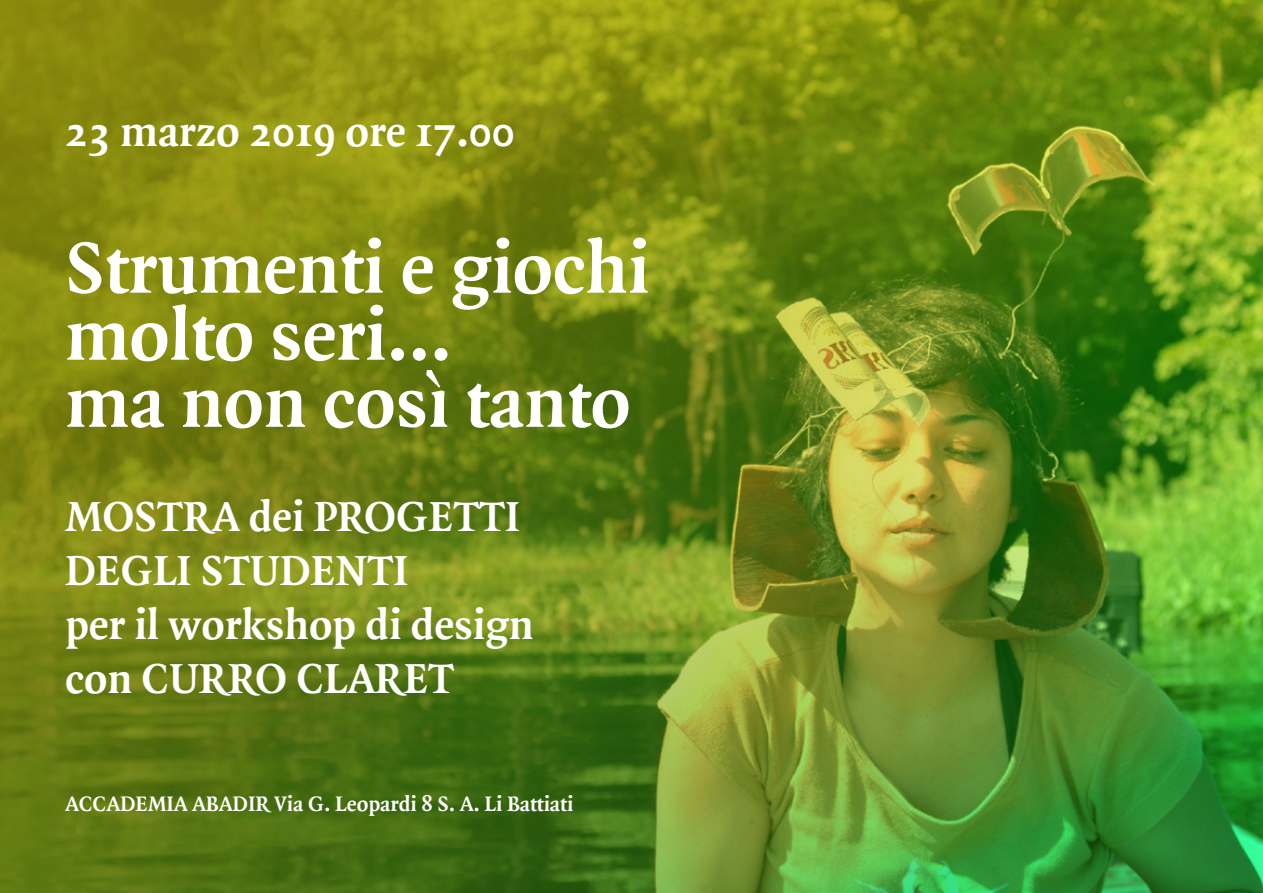
<style>
.page{position:relative;width:1263px;height:893px;background:#fff}
.page>*{position:absolute;margin:0;border:0;box-sizing:border-box;transform-origin:0 0}
.t1{font:700 77.55px/67.1px "Kuadraat";color:#fff}
.t2{font:700 45.6px "Kuadraat";color:#fff}
.t3{font:700 45px/54px "Kuadraat";color:#fff}
.t4{font:700 22.5px "Kuadraat";color:#fff}
</style>
<div class="page">
<img style="left:0;top:0;width:1263px;height:893px">
<p class="t2" style="left:65px;top:108px;width:451px">23 marzo 2019 ore 17.00</p>
<h1 class="t1" style="left:65px;top:237px;width:586px">Strumenti e giochi molto seri...<br>ma non così tanto</h1>
<p class="t3" style="left:65px;top:492px;width:470px">MOSTRA dei PROGETTI<br>DEGLI STUDENTI<br>per il workshop di design con CURRO CLARET</p>
<p class="t4" style="left:65px;top:792px;width:510px">ACCADEMIA ABADIR Via G. Leopardi 8 S. A. Li Battiati</p>
</div>
